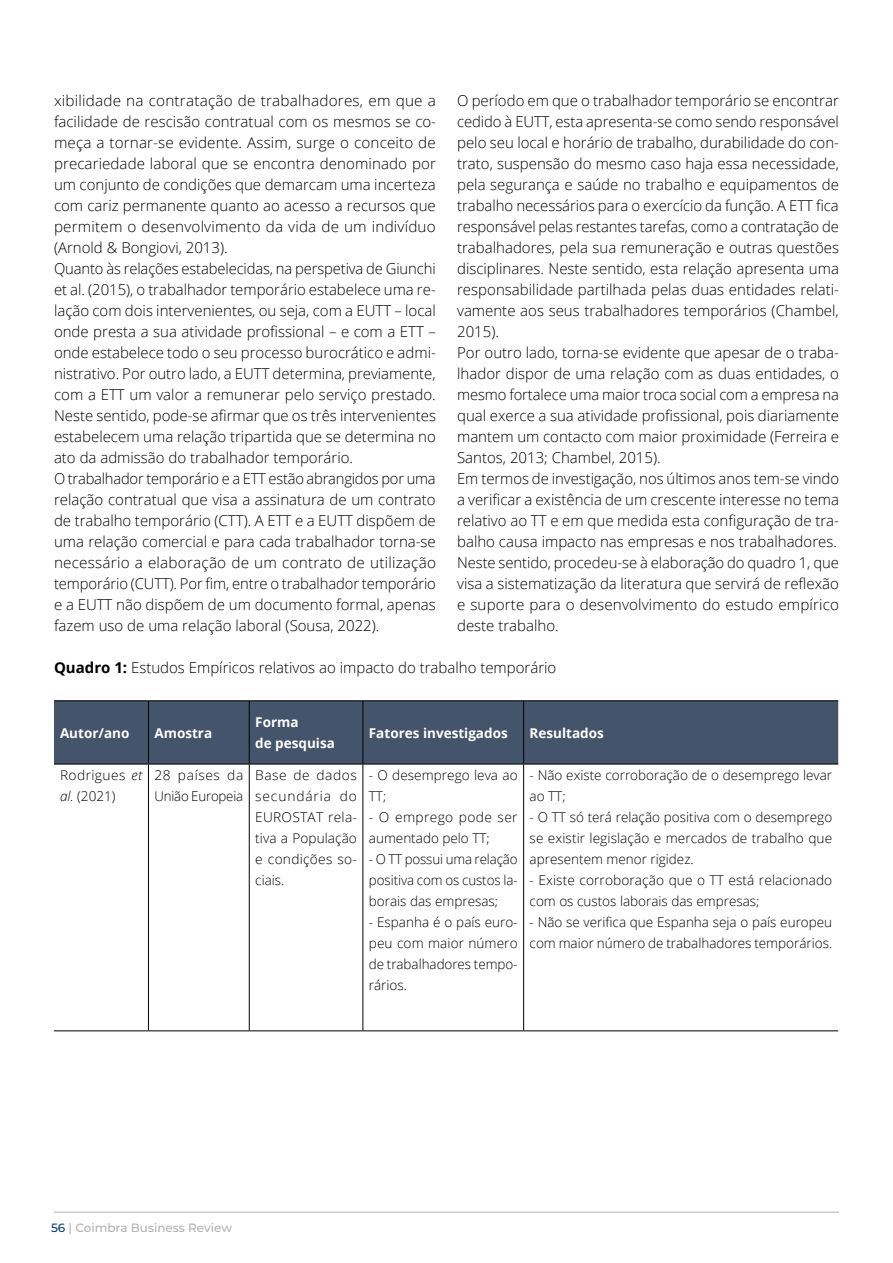
<style>
.page{position:relative;width:893px;height:1263px;background:#fff}
.page>*{position:absolute;margin:0;border:0;box-sizing:border-box;transform-origin:0 0}
.t1{font:300 15px/21px "Open Sans";color:#000}
.t2{font:300 13.5px/21px "Open Sans";color:#000}
.t3{font:700 13.5px/21px "Open Sans";color:#fff}
.t4{font:300 13.5px/21px "Open Sans";letter-spacing:.03em;color:#000}
.t5{font:500 12px "Montserrat";color:#b3b2b2}
.s1{font-weight:700}
.s2{font-style:italic}
.s3{color:#003f7d}
</style>
<div class="page">
<hr style="left:54px;top:1212px;width:785px;height:1px;background:#b3b2b2">
<div style="left:54px;top:701px;width:784px;height:63px;background:#44546a"></div>
<hr style="left:54px;top:700px;width:94px;height:1px;background:#000">
<hr style="left:148px;top:700px;width:101px;height:1px;background:#000">
<hr style="left:249px;top:700px;width:114px;height:1px;background:#000">
<hr style="left:363px;top:700px;width:161px;height:1px;background:#000">
<hr style="left:524px;top:700px;width:314px;height:1px;background:#000">
<hr style="left:54px;top:764px;width:94px;height:1px;background:#000">
<hr style="left:148px;top:764px;width:101px;height:1px;background:#000">
<hr style="left:249px;top:764px;width:114px;height:1px;background:#000">
<hr style="left:363px;top:764px;width:161px;height:1px;background:#000">
<hr style="left:524px;top:764px;width:314px;height:1px;background:#000">
<hr style="left:54px;top:1030px;width:94px;height:1px;background:#000">
<hr style="left:148px;top:1030px;width:101px;height:1px;background:#000">
<hr style="left:249px;top:1030px;width:114px;height:1px;background:#000">
<hr style="left:363px;top:1030px;width:161px;height:1px;background:#000">
<hr style="left:524px;top:1030px;width:314px;height:1px;background:#000">
<hr style="left:148px;top:701px;width:1px;height:63px;background:#000">
<hr style="left:249px;top:701px;width:1px;height:63px;background:#000">
<hr style="left:362px;top:701px;width:1px;height:63px;background:#000">
<hr style="left:523px;top:701px;width:1px;height:63px;background:#000">
<hr style="left:148px;top:764px;width:1px;height:266px;background:#000">
<hr style="left:249px;top:764px;width:1px;height:266px;background:#000">
<hr style="left:362px;top:764px;width:1px;height:266px;background:#000">
<hr style="left:523px;top:764px;width:1px;height:266px;background:#000">
<p class="t1" style="left:54px;top:90px;width:383px">xibilidade na contratação de trabalhadores, em que a facilidade de rescisão contratual com os mesmos se co&shy;meça a tornar-se evidente. Assim, surge o conceito de precariedade laboral que se encontra denominado por um conjunto de condições que demarcam uma incerteza com cariz permanente quanto ao acesso a recursos que permitem o desenvolvimento da vida de um indivíduo (Arnold &amp; Bongiovi, 2013).<br>Quanto às relações estabelecidas, na perspetiva de Giunchi et al. (2015), o trabalhador temporário estabelece uma re&shy;lação com dois intervenientes, ou seja, com a EUTT – local onde presta a sua atividade profissional – e com a ETT – onde estabelece todo o seu processo burocrático e admi&shy;nistrativo. Por outro lado, a EUTT determina, previamente, com a ETT um valor a remunerar pelo serviço prestado.<br>Neste sentido, pode-se afirmar que os três intervenientes estabelecem uma relação tripartida que se determina no ato da admissão do trabalhador temporário.<br>O trabalhador temporário e a ETT estão abrangidos por uma relação contratual que visa a assinatura de um contrato de trabalho temporário (CTT). A ETT e a EUTT dispõem de uma relação comercial e para cada trabalhador torna-se necessário a elaboração de um contrato de utilização temporário (CUTT). Por fim, entre o trabalhador temporário e a EUTT não dispõem de um documento formal, apenas fazem uso de uma relação laboral (Sousa, 2022).</p>
<p class="t1" style="left:457px;top:90px;width:383px">O período em que o trabalhador temporário se encontrar cedido à EUTT, esta apresenta-se como sendo responsável pelo seu local e horário de trabalho, durabilidade do con&shy;trato, suspensão do mesmo caso haja essa necessidade, pela segurança e saúde no trabalho e equipamentos de trabalho necessários para o exercício da função. A ETT fica responsável pelas restantes tarefas, como a contratação de trabalhadores, pela sua remuneração e outras questões disciplinares. Neste sentido, esta relação apresenta uma responsabilidade partilhada pelas duas entidades relati&shy;vamente aos seus trabalhadores temporários (Chambel, 2015).<br>Por outro lado, torna-se evidente que apesar de o traba&shy;lhador dispor de uma relação com as duas entidades, o mesmo fortalece uma maior troca social com a empresa na qual exerce a sua atividade profissional, pois diariamente mantem um contacto com maior proximidade (Ferreira e Santos, 2013; Chambel, 2015).<br>Em termos de investigação, nos últimos anos tem-se vindo a verificar a existência de um crescente interesse no tema relativo ao TT e em que medida esta configuração de tra&shy;balho causa impacto nas empresas e nos trabalhadores.<br>Neste sentido, procedeu-se à elaboração do quadro 1, que visa a sistematização da literatura que servirá de reflexão e suporte para o desenvolvimento do estudo empírico deste trabalho.</p>
<p class="t1" style="left:54px;top:657px;width:504px"><span class="s1">Quadro 1:</span> Estudos Empíricos relativos ao impacto do trabalho temporário</p>
<p class="t3" style="left:60px;top:722px;width:71px">Autor/ano</p>
<p class="t3" style="left:154px;top:722px;width:59px">Amostra</p>
<p class="t3" style="left:255px;top:711px;width:81px">Forma<br>de pesquisa</p>
<p class="t3" style="left:369px;top:722px;width:140px">Fatores investigados</p>
<p class="t3" style="left:530px;top:722px;width:76px">Resultados</p>
<p class="t4" style="left:60px;top:765px;width:84px">Rodrigues <span class="s2">et al.</span> (2021)</p>
<p class="t2" style="left:154px;top:765px;width:90px">28 países da<br>União Europeia</p>
<p class="t2" style="left:255px;top:765px;width:103px;text-align:justify">Base de dados secundária do EUROSTAT rela&shy;tiva a População e condições so&shy;ciais.</p>
<p class="t2" style="left:369px;top:765px;width:150px">- O desemprego leva ao<br>TT;</p>
<p class="t2" style="left:530px;top:765px;width:304px">- Não existe corroboração de o desemprego levar ao TT;</p>
<p class="t2" style="left:530px;top:807px;width:304px;text-align:justify">- O TT só terá relação positiva com o desemprego se existir legislação e mercados de trabalho que apresentem menor rigidez.</p>
<p class="t2" style="left:530px;top:870px;width:304px">- Existe corroboração que o TT está relacionado com os custos laborais das empresas;</p>
<p class="t2" style="left:530px;top:912px;width:304px">- Não se verifica que Espanha seja o país europeu com maior número de trabalhadores temporários.</p>
<p class="t2" style="left:369px;top:807px;width:150px">- O emprego pode ser aumentado pelo TT;</p>
<p class="t2" style="left:369px;top:849px;width:150px;text-align:justify">- O TT possui uma relação positiva com os custos la&shy;borais das empresas;</p>
<p class="t2" style="left:369px;top:912px;width:150px;text-align:justify">- Espanha é o país euro&shy;peu com maior número de trabalhadores tempo&shy;rários.</p>
<p class="t5" style="left:51px;top:1219px;width:183px"><span class="s3">56</span> | Coimbra Business Review</p>
</div>
